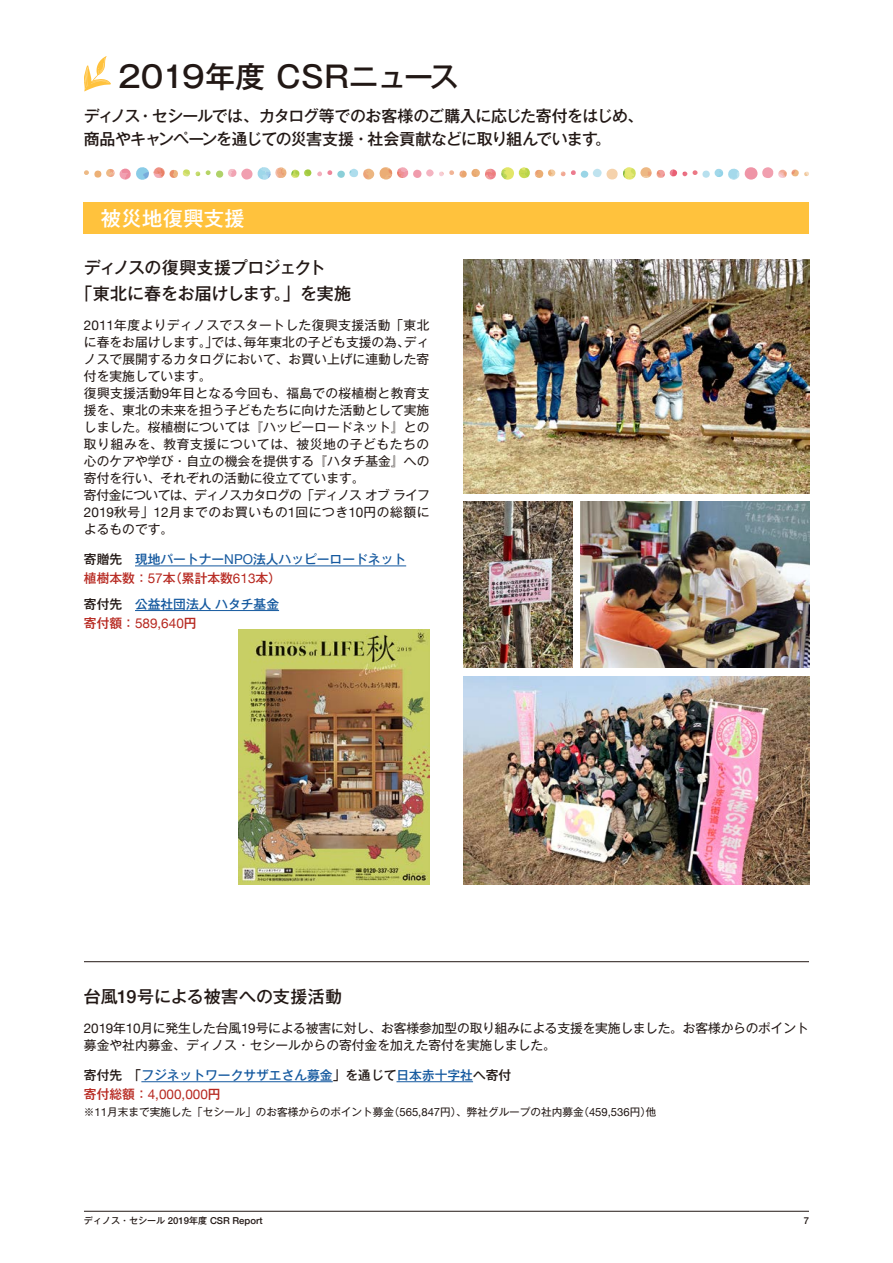
<style>
.page{position:relative;width:893px;height:1263px;background:#fff}
.page>*{position:absolute;margin:0;border:0;box-sizing:border-box;transform-origin:0 0}
.t1{font:500 29.7px "Gothic MB101 Pro";letter-spacing:.005em;color:#221815}
.t2{font:500 20.25px "Gothic MB101 Pro";letter-spacing:.02em;color:#fff}
.t3{font:500 16.95px/25.5px "Gothic MB101 Pro";letter-spacing:-.01em;color:#221815}
.t4{font:500 15.9px/22.4px "Gothic MB101 Pro";letter-spacing:-.045em;color:#221815}
.t5{font:13.5px "Helvetica Neue";color:#b72921}
.t6{font:12.75px/17px "Gothic MB101 Pro";letter-spacing:.005em;color:#221815}
.t7{font:500 12.75px/19.2px "Gothic MB101 Pro";color:#15599f}
.t8{font:10.65px "Gothic MB101 Pro";color:#221815}
.t9{font:500 9.6px "Helvetica Neue";color:#221815}
.s1{font-family:"Helvetica Neue";font-size:13.5px}
.s2{color:#221815}
.s3{font-family:"Helvetica Neue";font-weight:400;font-size:13.5px}
.s4{color:#b72921}
.s5{font-family:"Helvetica Neue";font-weight:400;font-size:13.5px;color:#b72921}
.s6{font-family:"Gothic MB101 Pro";font-weight:500;font-size:12.75px}
.s7{font-family:"Helvetica Neue";font-size:18px}
.s8{font-family:"Helvetica Neue";font-size:11.25px}
.s9{font-family:"Gothic MB101 Pro";font-size:9px}
</style>
<div class="page">
<div style="left:593px;top:169px;width:9px;height:8px;background:#bfe3ef;border-radius:50%"></div>
<div style="left:581px;top:171px;width:7px;height:7px;background:#9ad5e6;border-radius:50%"></div>
<div style="left:702px;top:170px;width:8px;height:8px;background:#b7e0ee;border-radius:50%"></div>
<svg style="left:714px;top:168px;width:26px;height:12px"></svg>
<div style="left:337px;top:171px;width:8px;height:7px;background:#8bcfd8;border-radius:50%"></div>
<div style="left:745px;top:167px;width:12px;height:13px;background:#ef94a6;border-radius:50%"></div>
<div style="left:241px;top:169px;width:12px;height:11px;background:#f19fb0;border-radius:50%"></div>
<div style="left:762px;top:167px;width:12px;height:11px;background:#f19faf;border-radius:50%"></div>
<div style="left:606px;top:169px;width:12px;height:10px;background:#f5d2ac;border-radius:50%"></div>
<div style="left:413px;top:170px;width:9px;height:8px;background:#f09bac;border-radius:50%"></div>
<div style="left:426px;top:169px;width:8px;height:8px;background:#f4b4c1;border-radius:50%"></div>
<div style="left:94px;top:170px;width:7px;height:8px;background:#ecb076;border-radius:50%"></div>
<svg style="left:228px;top:169px;width:9px;height:8px"></svg>
<svg style="left:84px;top:170px;width:5px;height:5px"></svg>
<svg style="left:693px;top:170px;width:5px;height:5px"></svg>
<svg style="left:349px;top:167px;width:60px;height:13px"></svg>
<svg style="left:778px;top:169px;width:31px;height:9px"></svg>
<div style="left:216px;top:171px;width:7px;height:7px;background:#b0d269;border-radius:50%"></div>
<svg style="left:206px;top:170px;width:5px;height:5px"></svg>
<svg style="left:106px;top:167px;width:94px;height:13px"></svg>
<svg style="left:257px;top:167px;width:75px;height:13px"></svg>
<svg style="left:439px;top:167px;width:137px;height:13px"></svg>
<svg style="left:623px;top:167px;width:64px;height:13px"></svg>
<img style="left:581px;top:502px;width:228px;height:166px">
<img style="left:463px;top:259px;width:346px;height:234px">
<img style="left:463px;top:676px;width:346px;height:209px">
<img style="left:463px;top:502px;width:109px;height:166px">
<img style="left:238px;top:629px;width:191px;height:256px">
<hr style="left:84px;top:1211px;width:725px;height:1px;background:#221815">
<hr style="left:135px;top:566px;width:271px;height:1px;background:#15599f">
<hr style="left:141px;top:1081px;width:192px;height:1px;background:#15599f">
<hr style="left:396px;top:1081px;width:77px;height:1px;background:#15599f">
<hr style="left:135px;top:610px;width:144px;height:1px;background:#15599f">
<hr style="left:84px;top:961px;width:725px;height:1px;background:#221815">
<svg style="left:84px;top:56px;width:27px;height:35px"></svg>
<div style="left:84px;top:202px;width:725px;height:32px;background:#ffc23d"></div>
<h1 class="t1" style="left:118px;top:52px;width:342px">2019年度 CSRニュース</h1>
<p class="t4" style="left:84px;top:103px;width:561px">ディノス・セシールでは、カタログ等でのお客様のご購入に応じた寄付をはじめ、商品やキャンペーンを通じての災害支援・社会貢献などに取り組んでいます。</p>
<h2 class="t2" style="left:101px;top:201px;width:145px">被災地復興支援</h2>
<h3 class="t3" style="left:75px;top:253px;width:277px;text-indent:9px">ディノスの復興支援プロジェクト<br>「東北に春をお届けします。」を実施</h3>
<p class="t6" style="left:84px;top:315px;width:360px"><span class="s1">2011</span>年度よりディノスでスタートした復興支援活動「東北に春をお届けします。」では、毎年東北の子ども支援の為、ディノスで展開するカタログにおいて、お買い上げに連動した寄付を実施しています。<br>復興支援活動<span class="s1">9</span>年目となる今回も、福島での桜植樹と教育支援を、東北の未来を担う子どもたちに向けた活動として実施しました。桜植樹については『ハッピーロードネット』との取り組みを、教育支援については、被災地の子どもたちの心のケアや学び・自立の機会を提供する『ハタチ基金』への寄付を行い、それぞれの活動に役立てています。<br>寄付金については、ディノスカタログの「ディノスオブライフ　<br><span class="s1">2019</span>秋号」<span class="s1">12</span>月までのお買いもの<span class="s1">1</span>回につき<span class="s1">10</span>円の総額によるものです。</p>
<p class="t7" style="left:84px;top:548px;width:324px"><span class="s2">寄贈先　</span>現地パートナー<span class="s3">NPO</span>法人ハッピーロードネット<span class="s4">植樹本数：</span><span class="s5">57</span><span class="s4">本（累計本数</span><span class="s5">613</span><span class="s4">本）</span></p>
<p class="t7" style="left:84px;top:593px;width:197px"><span class="s2">寄付先　</span>公益社団法人ハタチ基金</p>
<p class="t5" style="left:84px;top:613px;width:114px"><span class="s6">寄付額：</span>589,640<span class="s6">円</span></p>
<h3 class="t3" style="left:84px;top:981px;width:260px">台風<span class="s7">19</span>号による被害への支援活動</h3>
<p class="t6" style="left:84px;top:1018px;width:726px"><span class="s1">2019</span>年<span class="s1">10</span>月に発生した台風<span class="s1">19</span>号による被害に対し、お客様参加型の取り組みによる支援を実施しました。お客様からのポイント募金や社内募金、ディノス・セシールからの寄付金を加えた寄付を実施しました。</p>
<p class="t7" style="left:84px;top:1064px;width:429px"><span class="s2">寄付先　「</span>フジネットワークサザエさん募金<span class="s2">」を通じて</span>日本赤十字社<span class="s2">へ寄付</span></p>
<p class="t5" style="left:84px;top:1084px;width:138px"><span class="s6">寄付総額：</span>4,000,000<span class="s6">円</span></p>
<p class="t8" style="left:84px;top:1103px;width:574px">※<span class="s8">11</span>月末まで実施した「セシール」のお客様からのポイント募金（<span class="s8">565,847</span>円）、弊社グループの社内募金（<span class="s8">459,536</span>円）他</p>
<p class="t9" style="left:84px;top:1213px;width:180px"><span class="s9">ディノス・セシール</span> 2019<span class="s9">年度</span> CSR Report</p>
<p class="t9" style="left:804px;top:1213px;width:7px">7</p>
</div>
